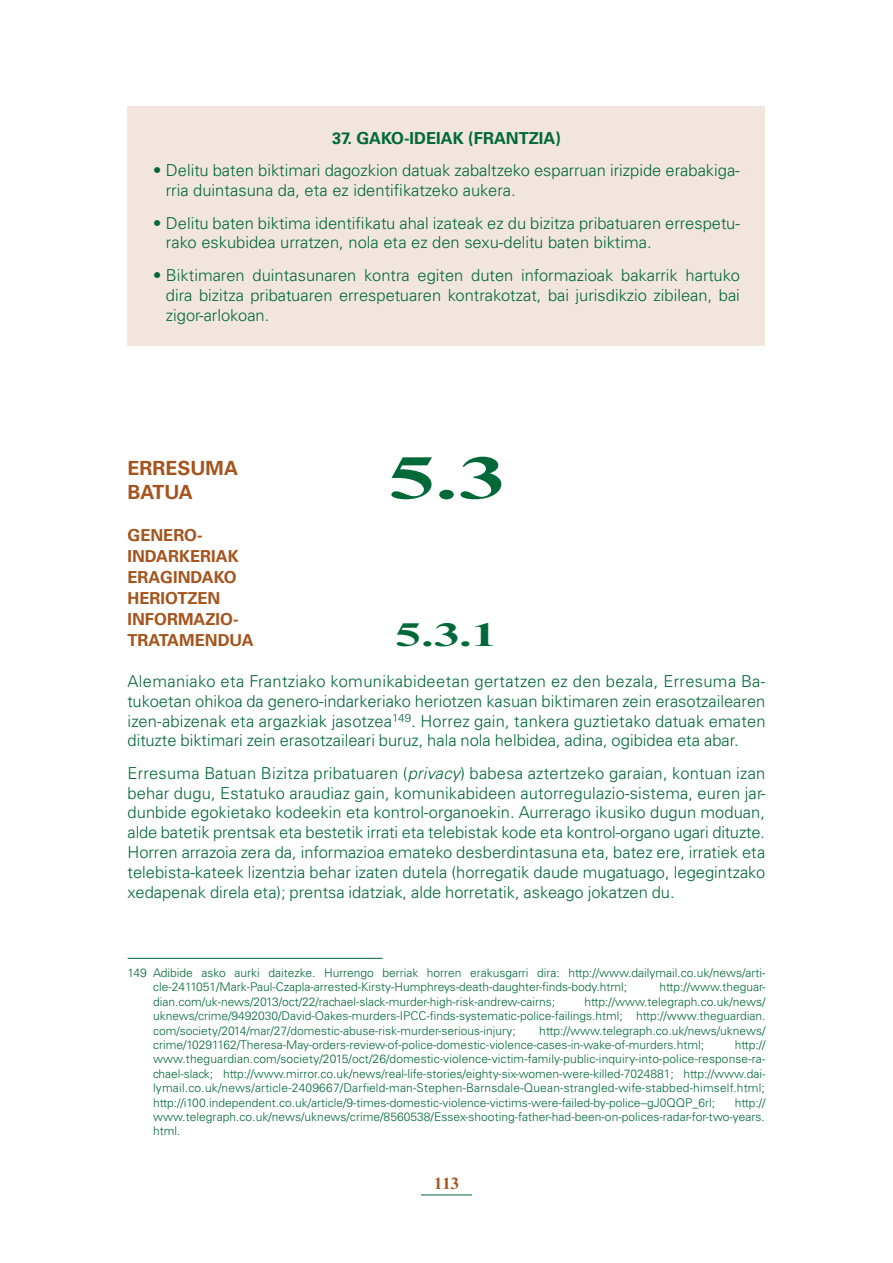
<style>
.page{position:relative;width:893px;height:1263px;background:#fff}
.page>*{position:absolute;margin:0;border:0;box-sizing:border-box;transform-origin:0 0}
.t1{font:700 60px "Times New Roman MT Std";color:#006937;scale:1.5 1}
.t2{font:700 33px "Times New Roman MT Std";color:#006937;scale:1.5 1}
.t3{font:700 19.5px/24px "Univers LT Std";color:#a4541c}
.t4{font:300 16.5px/19.8px "Univers LT Std";color:#006937;text-align:justify}
.t5{font:700 16.5px/21px "Univers LT Std";color:#a4541c}
.t6{font:700 16.5px "Univers LT Std";color:#006937}
.t7{font:700 16.5px "Times New Roman MT Std";color:#a4541c}
.t8{font:300 12px/14.4px "Univers LT Std";color:#006937;text-align:justify}
.s1{font-style:italic}
</style>
<div class="page">
<hr style="left:421px;top:1194px;width:51px;height:1px;background:#006937">
<div style="left:128px;top:106px;width:637px;height:240px;background:#f1e5dd"></div>
<hr style="left:128px;top:958px;width:255px;height:1px;background:#006937">
<p class="t6" style="left:332px;top:128px;width:230px">37. GAKO-IDEIAK (FRANTZIA)</p>
<p class="t4" style="left:166px;top:161px;width:575px;text-indent:-13px">• Delitu baten biktimari dagozkion datuak zabaltzeko esparruan irizpide erabakiga&shy;rria duintasuna da, eta ez identifikatzeko aukera.</p>
<p class="t4" style="left:166px;top:213px;width:575px;text-indent:-13px">• Delitu baten biktima identifikatu ahal izateak ez du bizitza pribatuaren errespetu&shy;rako eskubidea urratzen, nola eta ez den sexu-delitu baten biktima.</p>
<p class="t4" style="left:166px;top:265px;width:575px;text-indent:-13px">• Biktimaren duintasunaren kontra egiten duten informazioak bakarrik hartuko dira bizitza pribatuaren errespetuaren kontrakotzat, bai jurisdikzio zibilean, bai zigor-arlokoan.</p>
<p class="t3" style="left:128px;top:456px;width:112px">ERRESUMA<br>BATUA</p>
<h1 class="t1" style="left:389px;top:441px;width:78px">5.3</h1>
<p class="t5" style="left:128px;top:525px;width:128px">GENERO-<br>INDARKERIAK<br>ERAGINDAKO<br>HERIOTZEN<br>INFORMAZIO-<br>TRATAMENDUA</p>
<h2 class="t2" style="left:396px;top:614px;width:69px">5.3.1</h2>
<p class="t4" style="left:128px;top:671px;width:640px">Alemaniako eta Frantziako komunikabideetan gertatzen ez den bezala, Erresuma Ba&shy;tukoetan ohikoa da genero-indarkeriako heriotzen kasuan biktimaren zein erasotzailearen izen-abizenak eta argazkiak jasotzea<sup>149</sup>. Horrez gain, tankera guztietako datuak ematen dituzte biktimari zein erasotzaileari buruz, hala nola helbidea, adina, ogibidea eta abar.</p>
<p class="t4" style="left:128px;top:763px;width:639px">Erresuma Batuan Bizitza pribatuaren (<span class="s1">privacy</span>) babesa aztertzeko garaian, kontuan izan behar dugu, Estatuko araudiaz gain, komunikabideen autorregulazio-sistema, euren jar&shy;dunbide egokietako kodeekin eta kontrol-organoekin. Aurrerago ikusiko dugun moduan, alde batetik prentsak eta bestetik irrati eta telebistak kode eta kontrol-organo ugari dituzte.<br>Horren arrazoia zera da, informazioa emateko desberdintasuna eta, batez ere, irratiek eta telebista-kateek lizentzia behar izaten dutela (horregatik daude mugatuago, legegintzako xedapenak direla eta); prentsa idatziak, alde horretatik, askeago jokatzen du.</p>
<p class="t8" style="left:153px;top:965px;width:614px;text-indent:-26px">149 Adibide asko aurki daitezke. Hurrengo berriak horren erakusgarri dira: http://www.dailymail.co.uk/news/arti&shy;cle-2411051/Mark-Paul-Czapla-arrested-Kirsty-Humphreys-death-daughter-finds-body.html;</p>
<p class="t8" style="left:659px;top:980px;width:107px">http://www.theguar-</p>
<p class="t8" style="left:153px;top:994px;width:403px">dian.com/uk-news/2013/oct/22/rachael-slack-murder-high-risk-andrew-cairns;</p>
<p class="t8" style="left:153px;top:994px;width:614px;text-indent:431px">http://www.telegraph.co.uk/news/ uknews/crime/9492030/David-Oakes-murders-IPCC-finds-systematic-police-failings.html; http://www.theguardian. com/society/2014/mar/27/domestic-abuse-risk-murder-serious-injury;</p>
<p class="t8" style="left:153px;top:1023px;width:614px;text-indent:386px">http://www.telegraph.co.uk/news/uknews/ crime/10291162/Theresa-May-orders-review-of-police-domestic-violence-cases-in-wake-of-murders.html;</p>
<p class="t8" style="left:153px;top:1037px;width:614px;text-indent:582px">http:// www.theguardian.com/society/2015/oct/26/domestic-violence-victim-family-public-inquiry-into-police-response-ra&shy;chael-slack; http://www.mirror.co.uk/news/real-life-stories/eighty-six-women-were-killed-7024881; http://www.dai&shy;lymail.co.uk/news/article-2409667/Darfield-man-Stephen-Barnsdale-Quean-strangled-wife-stabbed-himself.html; http://i100.independent.co.uk/article/9-times-domestic-violence-victims-were-failed-by-police--gJ0QQP_6rl;</p>
<p class="t8" style="left:153px;top:1095px;width:614px;text-indent:582px">http:// www.telegraph.co.uk/news/uknews/crime/8560538/Essex-shooting-father-had-been-on-polices-radar-for-two-years. html.</p>
<p class="t7" style="left:434px;top:1173px;width:26px">113</p>
</div>
